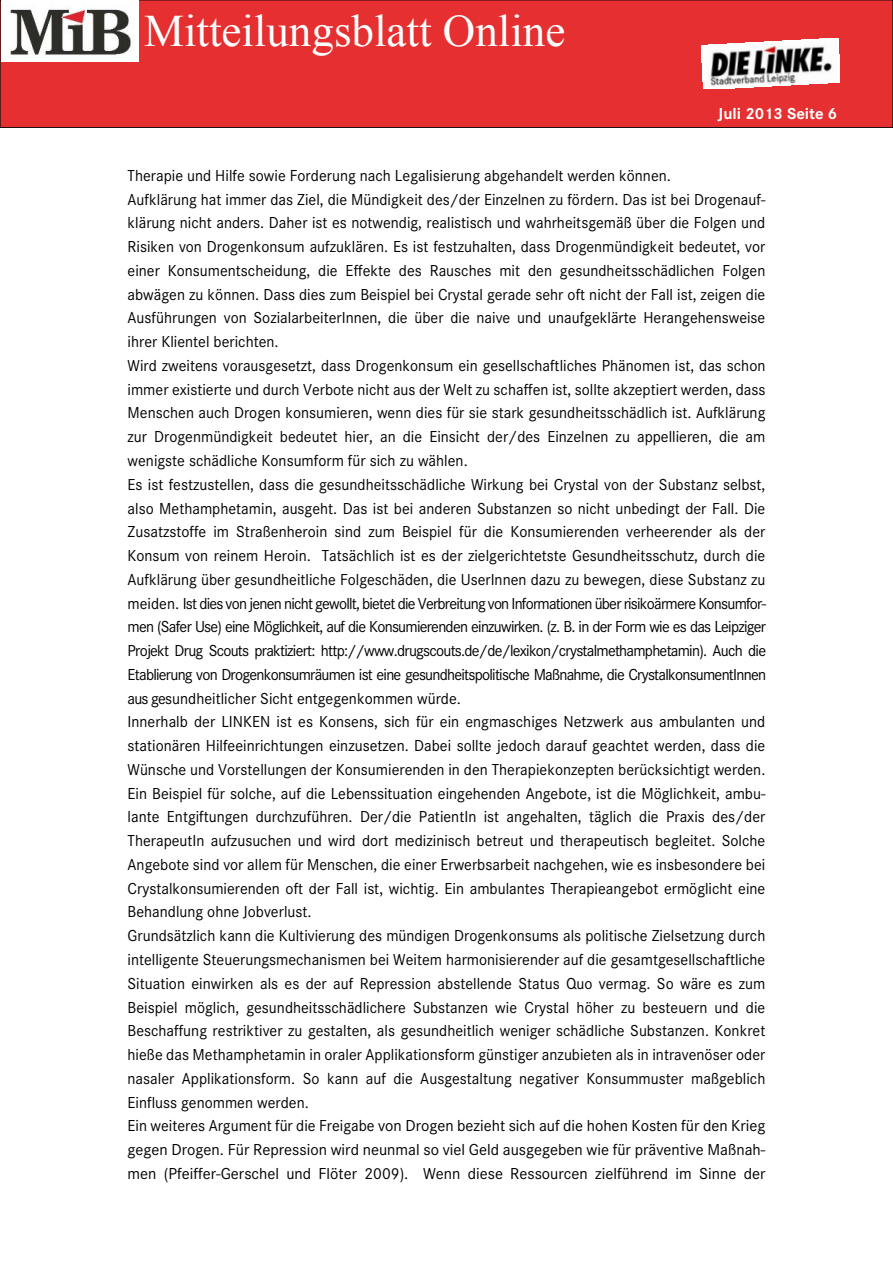
<style>
.page{position:relative;width:893px;height:1263px;background:#fff}
.page>*{position:absolute;margin:0;border:0;box-sizing:border-box;transform-origin:0 0}
.t1{font:45px "Times New Roman";color:#fff}
.t2{font:16.5px/23.7px "Corporate S";color:#000}
.t3{font:700 16.5px "Corporate S";color:#fff}
</style>
<div class="page">
<div style="left:0;top:0;width:893px;height:128px;background:#e52f30;border:1px solid #000"></div>
<img style="left:1px;top:0;width:138px;height:61px">
<img style="left:702px;top:39px;width:138px;height:50px">
<h1 class="t1" style="left:144px;top:15px;width:423px">Mitteilungsblatt Online</h1>
<p class="t3" style="left:718px;top:104px;width:121px">Juli 2013 Seite 6</p>
<p class="t2" style="left:128px;top:163px;width:640px">Therapie und Hilfe sowie Forderung nach Legalisierung abgehandelt werden können.<br>Aufklärung hat immer das Ziel, die Mündigkeit des/der Einzelnen zu fördern. Das ist bei Drogenauf&shy;klärung nicht anders. Daher ist es notwendig, realistisch und wahrheitsgemäß über die Folgen und Risiken von Drogenkonsum aufzuklären. Es ist festzuhalten, dass Drogenmündigkeit bedeutet, vor einer Konsumentscheidung, die Effekte des Rausches mit den gesundheitsschädlichen Folgen abwägen zu können. Dass dies zum Beispiel bei Crystal gerade sehr oft nicht der Fall ist, zeigen die Ausführungen von SozialarbeiterInnen, die über die naive und unaufgeklärte Herangehensweise ihrer Klientel berichten.<br>Wird zweitens vorausgesetzt, dass Drogenkonsum ein gesellschaftliches Phänomen ist, das schon immer existierte und durch Verbote nicht aus der Welt zu schaffen ist, sollte akzeptiert werden, dass Menschen auch Drogen konsumieren, wenn dies für sie stark gesundheitsschädlich ist. Aufklärung zur Drogenmündigkeit bedeutet hier, an die Einsicht der/des Einzelnen zu appellieren, die am wenigste schädliche Konsumform für sich zu wählen.<br>Es ist festzustellen, dass die gesundheitsschädliche Wirkung bei Crystal von der Substanz selbst, also Methamphetamin, ausgeht. Das ist bei anderen Substanzen so nicht unbedingt der Fall. Die Zusatzstoffe im Straßenheroin sind zum Beispiel für die Konsumierenden verheerender als der Konsum von reinem Heroin. Tatsächlich ist es der zielgerichtetste Gesundheitsschutz, durch die Aufklärung über gesundheitliche Folgeschäden, die UserInnen dazu zu bewegen, diese Substanz zu meiden. Ist dies von jenen nicht gewollt, bietet die Verbreitung von Informationen über risikoärmere Konsumfor&shy;men (Safer Use) eine Möglichkeit, auf die Konsumierenden einzuwirken. (z. B. in der Form wie es das Leipziger Projekt Drug Scouts praktiziert: http://www.drugscouts.de/de/lexikon/crystalmethamphetamin). Auch die Etablierung von Drogenkonsumräumen ist eine gesundheitspolitische Maßnahme, die CrystalkonsumentInnen aus gesundheitlicher Sicht entgegenkommen würde.<br>Innerhalb der LINKEN ist es Konsens, sich für ein engmaschiges Netzwerk aus ambulanten und stationären Hilfeeinrichtungen einzusetzen. Dabei sollte jedoch darauf geachtet werden, dass die Wünsche und Vorstellungen der Konsumierenden in den Therapiekonzepten berücksichtigt werden.<br>Ein Beispiel für solche, auf die Lebenssituation eingehenden Angebote, ist die Möglichkeit, ambu&shy;lante Entgiftungen durchzuführen. Der/die PatientIn ist angehalten, täglich die Praxis des/der TherapeutIn aufzusuchen und wird dort medizinisch betreut und therapeutisch begleitet. Solche Angebote sind vor allem für Menschen, die einer Erwerbsarbeit nachgehen, wie es insbesondere bei Crystalkonsumierenden oft der Fall ist, wichtig. Ein ambulantes Therapieangebot ermöglicht eine Behandlung ohne Jobverlust.<br>Grundsätzlich kann die Kultivierung des mündigen Drogenkonsums als politische Zielsetzung durch intelligente Steuerungsmechanismen bei Weitem harmonisierender auf die gesamtgesellschaftliche Situation einwirken als es der auf Repression abstellende Status Quo vermag. So wäre es zum Beispiel möglich, gesundheitsschädlichere Substanzen wie Crystal höher zu besteuern und die Beschaffung restriktiver zu gestalten, als gesundheitlich weniger schädliche Substanzen. Konkret hieße das Methamphetamin in oraler Applikationsform günstiger anzubieten als in intravenöser oder nasaler Applikationsform. So kann auf die Ausgestaltung negativer Konsummuster maßgeblich Einfluss genommen werden.<br>Ein weiteres Argument für die Freigabe von Drogen bezieht sich auf die hohen Kosten für den Krieg gegen Drogen. Für Repression wird neunmal so viel Geld ausgegeben wie für präventive Maßnah&shy;men (Pfeiffer-Gerschel und Flöter 2009). Wenn diese Ressourcen zielführend im Sinne der</p>
</div>
